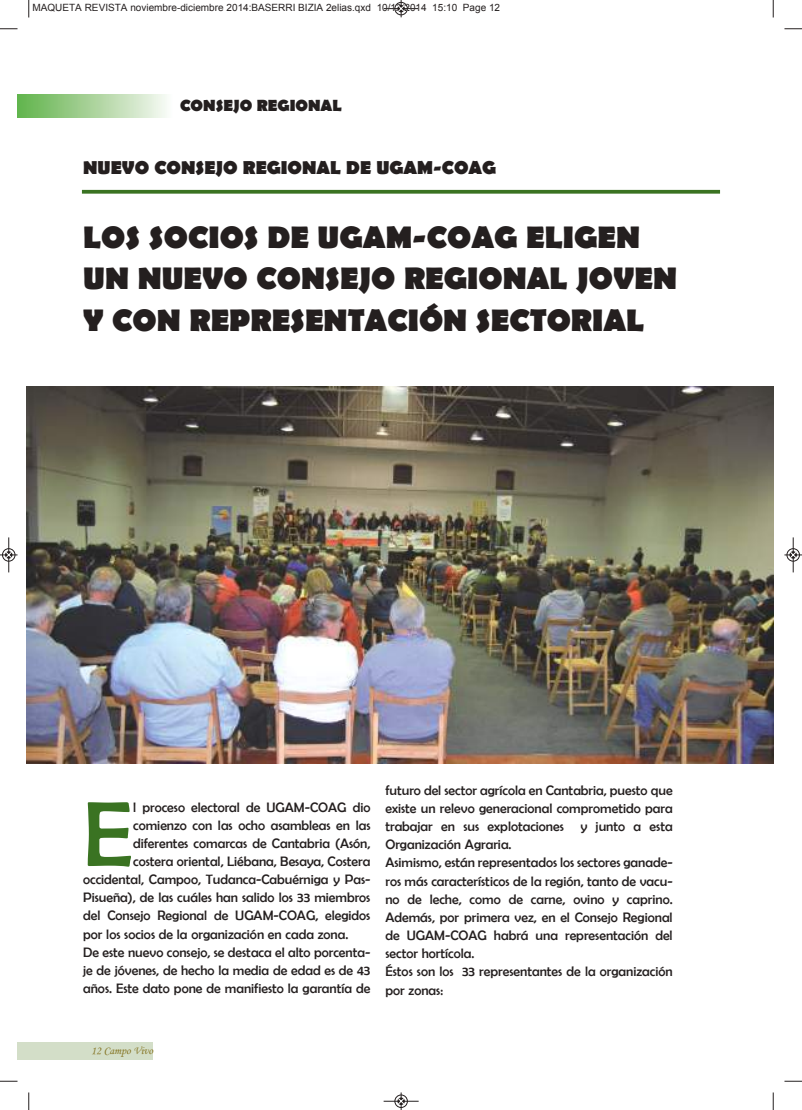
<style>
.page{position:relative;width:802px;height:1110px;background:#fff}
.page>*{position:absolute;margin:0;border:0;box-sizing:border-box;transform-origin:0 0}
.t1{font:93.12px "Berlin Sans FB";color:#3a7322}
.t2{font:700 31.25px/41.2px "Berlin Sans FB";color:#241f1f}
.t3{font:700 18.75px "Berlin Sans FB";color:#241f1f}
.t4{font:700 16.25px "Berlin Sans FB";color:#241f1f}
.t5{font:13.75px/18.1px "Berlin Sans FB";color:#241f1f}
.t6{font:11.25px "Monotype Corsiva";color:#847321}
.t7{font:10px "Arial";color:#241f1f}
</style>
<div class="page">
<img style="left:18px;top:95px;width:148px;height:23px">
<div style="left:18px;top:1042px;width:135px;height:16px;background:#d3dec8"></div>
<div style="left:18px;top:1044px;width:135px;height:16px;background:#d3dec8"></div>
<svg style="left:82px;top:190px;width:638px;height:4px;background:#4b7f35"></svg>
<img style="left:26px;top:386px;width:747px;height:378px">
<svg style="left:28px;top:0;width:2px;height:18px"></svg>
<svg style="left:0;top:28px;width:18px;height:2px"></svg>
<svg style="left:772px;top:0;width:2px;height:18px"></svg>
<svg style="left:784px;top:28px;width:18px;height:2px"></svg>
<svg style="left:28px;top:1092px;width:2px;height:18px"></svg>
<svg style="left:0;top:1081px;width:18px;height:1px"></svg>
<svg style="left:772px;top:1092px;width:2px;height:18px"></svg>
<svg style="left:784px;top:1081px;width:18px;height:1px"></svg>
<div style="left:394px;top:2px;width:14px;height:13px;border:1px solid #fff;border-radius:50%"></div>
<hr style="left:383px;top:8px;width:35px;height:1px;background:#241f1f">
<div style="left:395px;top:2px;width:12px;height:13px;border:1px solid #241f1f;border-radius:50%"></div>
<svg style="left:398px;top:0;width:6px;height:17px"></svg>
<div style="left:394px;top:1094px;width:14px;height:14px;border:1px solid #fff;border-radius:50%"></div>
<hr style="left:383px;top:1101px;width:35px;height:1px;background:#241f1f">
<div style="left:395px;top:1095px;width:12px;height:13px;border:1px solid #241f1f;border-radius:50%"></div>
<svg style="left:398px;top:1092px;width:6px;height:18px"></svg>
<div style="left:2px;top:548px;width:13px;height:14px;border:1px solid #fff;border-radius:50%"></div>
<hr style="left:9px;top:537px;width:1px;height:35px;background:#241f1f">
<div style="left:2px;top:548px;width:13px;height:13px;border:1px solid #241f1f;border-radius:50%"></div>
<svg style="left:0;top:552px;width:18px;height:6px"></svg>
<div style="left:786px;top:548px;width:13px;height:14px;border:1px solid #fff;border-radius:50%"></div>
<hr style="left:793px;top:537px;width:1px;height:35px;background:#241f1f">
<div style="left:786px;top:548px;width:13px;height:13px;border:1px solid #241f1f;border-radius:50%"></div>
<svg style="left:784px;top:552px;width:18px;height:6px"></svg>
<p class="t7" style="left:32px;top:2px;width:469px">MAQUETA REVISTA noviembre-diciembre 2014:BASERRI BIZIA 2elias.qxd 10/12/2014 15:10 Page 12</p>
<p class="t4" style="left:180px;top:96px;width:163px">CONSEJO REGIONAL</p>
<h3 class="t3" style="left:83px;top:157px;width:415px">NUEVO CONSEJO REGIONAL DE UGAM-COAG</h3>
<h2 class="t2" style="left:83px;top:218px;width:595px">LOS SOCIOS DE UGAM-COAG ELIGEN<br>UN NUEVO CONSEJO REGIONAL JOVEN<br>Y CON REPRESENTACIÓN SECTORIAL</h2>
<h1 class="t1" style="left:83px;top:783px;width:52px">E</h1>
<p class="t5" style="left:133px;top:798px;width:239px">l proceso electoral de UGAM-COAG dio</p>
<p class="t5" style="left:133px;top:816px;width:239px">comienzo con las ocho asambleas en las</p>
<p class="t5" style="left:133px;top:834px;width:239px">diferentes comarcas de Cantabria (Asón,</p>
<p class="t5" style="left:133px;top:852px;width:239px">costera oriental, Liébana, Besaya, Costera</p>
<p class="t5" style="left:83px;top:870px;width:289px">occidental, Campoo, Tudanca-Cabuérniga y Pas-</p>
<p class="t5" style="left:83px;top:888px;width:289px">Pisueña), de las cuáles han salido los 33 miembros</p>
<p class="t5" style="left:83px;top:907px;width:289px">del Consejo Regional de UGAM-COAG, elegidos</p>
<p class="t5" style="left:83px;top:925px;width:267px">por los socios de la organización en cada zona.</p>
<p class="t5" style="left:83px;top:943px;width:289px">De este nuevo consejo, se destaca el alto porcenta-</p>
<p class="t5" style="left:83px;top:961px;width:289px">je de jóvenes, de hecho la media de edad es de 43</p>
<p class="t5" style="left:83px;top:979px;width:289px">años. Este dato pone de manifiesto la garantía de</p>
<p class="t5" style="left:385px;top:781px;width:289px">futuro del sector agrícola en Cantabria, puesto que existe un relevo generacional comprometido para trabajar en sus explotaciones y junto a esta Organización Agraria.<br>Asimismo, están representados los sectores ganade&shy;ros más característicos de la región, tanto de vacu&shy;no de leche, como de carne, ovino y caprino.<br>Además, por primera vez, en el Consejo Regional de UGAM-COAG habrá una representación del sector hortícola.<br>Éstos son los 33 representantes de la organización por zonas:</p>
<p class="t6" style="left:91px;top:1045px;width:63px">12 Campo Vivo</p>
</div>
